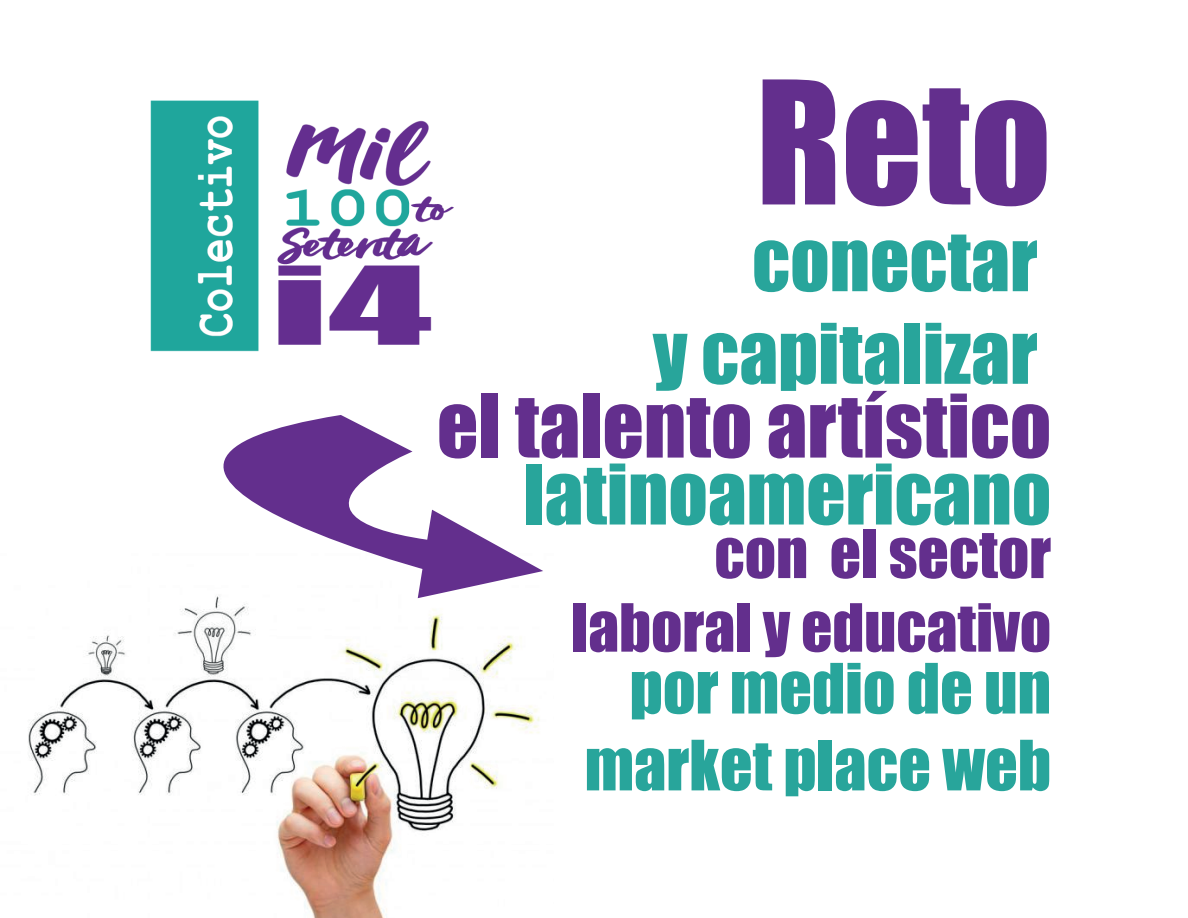
<style>
.page{position:relative;width:1188px;height:918px;background:#fff}
.page>*{position:absolute;margin:0;border:0;box-sizing:border-box;transform-origin:0 0}
.t1{font:158.1px "Impact";color:#632f8d}
.t2{font:81px "Impact";color:#632f8d}
.t3{font:77.1px/92.6px "Impact";color:#28a59b;text-align:right}
.t4{font:64.05px/76.9px "Impact";color:#28a59b;text-align:right}
.t5{font:61.35px/73.5px "Impact";color:#632f8d;text-align:right}
</style>
<div class="page">
<img style="left:28px;top:598px;width:512px;height:320px">
<img style="left:150px;top:100px;width:304px;height:252px">
<svg style="left:216px;top:415px;width:327px;height:183px"></svg>
<h1 class="t1" style="left:756px;top:20px;width:297px">Reto</h1>
<p class="t3" style="left:653px;top:213px;width:386px">conectar<br>y capitalizar</p>
<p class="t2" style="left:437px;top:363px;width:616px">el talento artístico</p>
<p class="t3" style="left:523px;top:446px;width:529px">latinoamericano</p>
<p class="t5" style="left:571px;top:516px;width:481px">con el sector laboral y educativo</p>
<p class="t4" style="left:585px;top:648px;width:468px">por medio de un market place web</p>
</div>
